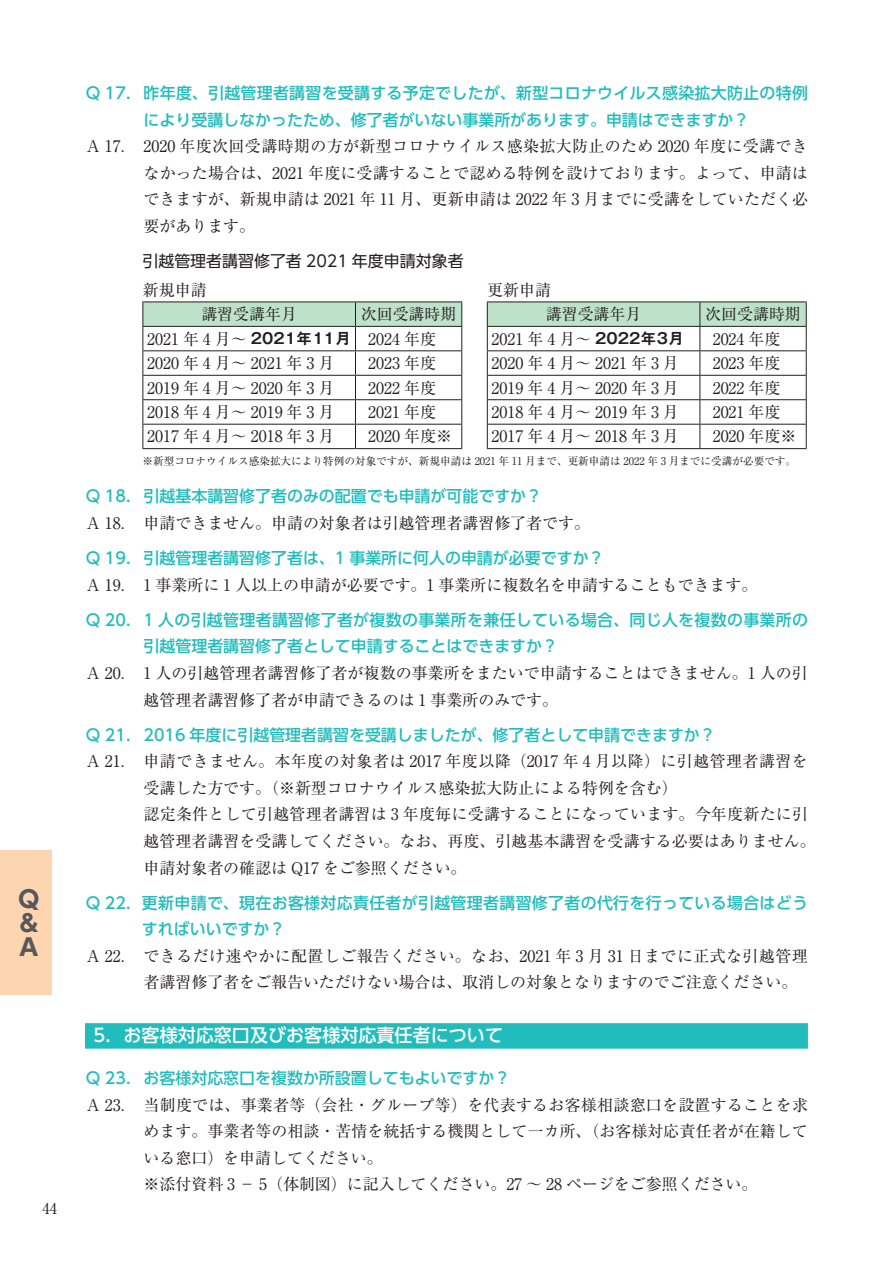
<style>
.page{position:relative;width:893px;height:1263px;background:#fff}
.page>*{position:absolute;margin:0;border:0;box-sizing:border-box;transform-origin:0 0}
.t1{font:700 23.4px/23.9px "UD Shin Go Pro";color:#57585a;text-align:justify}
.t2{font:500 18px "UD Shin Go Pro";color:#fff}
.t3{font:15.9px/26.5px "Ryumin Pro";color:#231f20}
.t4{font:500 15.9px/26.5px "UD Shin Go Pro";color:#21bdbd;text-align:center}
.t5{font:500 15.9px/26.5px "UD Shin Go Pro";letter-spacing:.02em;color:#21bdbd}
.t6{font:15.9px "UD Shin Go Pr 6";color:#231f20}
.t7{font:14.85px "Ryumin Pro";color:#231f20}
.t8{font:10.65px "Ryumin Pro";color:#231f20}
.s1{font-family:"Gothic MB101 Pro De";font-weight:700;font-size:14.85px}
</style>
<div class="page">
<div style="left:85px;top:1023px;width:723px;height:26px;background:#21bdbd"></div>
<hr style="left:142px;top:301px;width:213px;height:1px;background:#231f20">
<hr style="left:355px;top:301px;width:107px;height:1px;background:#231f20">
<hr style="left:487px;top:301px;width:213px;height:1px;background:#231f20">
<hr style="left:700px;top:301px;width:107px;height:1px;background:#231f20">
<svg style="left:142px;top:302px;width:665px;height:146px"></svg>
<hr style="left:142px;top:448px;width:213px;height:1px;background:#231f20">
<hr style="left:355px;top:448px;width:107px;height:1px;background:#231f20">
<hr style="left:487px;top:448px;width:213px;height:1px;background:#231f20">
<hr style="left:700px;top:448px;width:107px;height:1px;background:#231f20">
<div style="left:0;top:850px;width:51px;height:145px;background:#fdd5b0"></div>
<h1 class="t1" style="left:17px;top:886px;width:23px">Ｑ＆Ａ</h1>
<p class="t7" style="left:43px;top:1197px;width:16px">44</p>
<p class="t4" style="left:85px;top:79px;width:724px">Ｑ 17．昨年度、引越管理者講習を受講する予定でしたが、新型コロナウイルス感染拡大防止の特例により受講しなかったため、修了者がいない事業所があります。申請はできますか？</p>
<p class="t3" style="left:144px;top:132px;width:666px;text-align:justify;text-indent:-59px">Ａ 17． 2020 年度次回受講時期の方が新型コロナウイルス感染拡大防止のため 2020 年度に受講できなかった場合は、2021 年度に受講することで認める特例を設けております。よって、申請はできますが、新規申請は 2021 年 11 月、更新申請は 2022 年 3 月までに受講をしていただく必要があります。</p>
<p class="t6" style="left:142px;top:248px;width:323px">引越管理者講習修了者 2021 年度申請対象者</p>
<p class="t3" style="left:143px;top:275px;width:65px">新規申請</p>
<p class="t3" style="left:487px;top:275px;width:65px">更新申請</p>
<p class="t3" style="left:201px;top:300px;width:97px">講習受講年月</p>
<p class="t3" style="left:361px;top:300px;width:97px">次回受講時期</p>
<p class="t3" style="left:546px;top:300px;width:97px">講習受講年月</p>
<p class="t3" style="left:705px;top:300px;width:97px">次回受講時期</p>
<p class="t3" style="left:147px;top:324px;width:290px">2021 年 4 月～ <span class="s1">2021年11月</span> 2024 年度</p>
<p class="t3" style="left:492px;top:324px;width:194px">2021 年 4 月～ <span class="s1">2022年3月</span></p>
<p class="t3" style="left:713px;top:324px;width:69px">2024 年度</p>
<p class="t3" style="left:147px;top:349px;width:189px">2020 年 4 月～ 2021 年 3 月</p>
<p class="t3" style="left:368px;top:349px;width:69px">2023 年度</p>
<p class="t3" style="left:492px;top:349px;width:189px">2020 年 4 月～ 2021 年 3 月</p>
<p class="t3" style="left:713px;top:349px;width:69px">2023 年度</p>
<p class="t3" style="left:147px;top:373px;width:189px">2019 年 4 月～ 2020 年 3 月</p>
<p class="t3" style="left:368px;top:373px;width:69px">2022 年度</p>
<p class="t3" style="left:492px;top:373px;width:189px">2019 年 4 月～ 2020 年 3 月</p>
<p class="t3" style="left:713px;top:373px;width:69px">2022 年度</p>
<p class="t3" style="left:147px;top:398px;width:189px">2018 年 4 月～ 2019 年 3 月</p>
<p class="t3" style="left:368px;top:398px;width:69px">2021 年度</p>
<p class="t3" style="left:492px;top:398px;width:189px">2018 年 4 月～ 2019 年 3 月</p>
<p class="t3" style="left:713px;top:398px;width:69px">2021 年度</p>
<p class="t3" style="left:147px;top:422px;width:189px">2017 年 4 月～ 2018 年 3 月</p>
<p class="t3" style="left:368px;top:422px;width:85px">2020 年度※</p>
<p class="t3" style="left:492px;top:422px;width:189px">2017 年 4 月～ 2018 年 3 月</p>
<p class="t3" style="left:713px;top:422px;width:85px">2020 年度※</p>
<p class="t8" style="left:142px;top:453px;width:655px">※新型コロナウイルス感染拡大により特例の対象ですが、新規申請は 2021 年 11 月まで、更新申請は 2022 年 3 月までに受講が必要です。</p>
<p class="t4" style="left:85px;top:483px;width:459px">Ｑ 18．引越基本講習修了者のみの配置でも申請が可能ですか？</p>
<p class="t3" style="left:85px;top:509px;width:506px">Ａ 18．申請できません。申請の対象者は引越管理者講習修了者です。</p>
<p class="t4" style="left:85px;top:544px;width:521px">Ｑ 19．引越管理者講習修了者は、1 事業所に何人の申請が必要ですか？</p>
<p class="t3" style="left:85px;top:570px;width:674px">Ａ 19． 1 事業所に 1 人以上の申請が必要です。1 事業所に複数名を申請することもできます。</p>
<p class="t5" style="left:144px;top:606px;width:666px;text-indent:-59px">Ｑ 20．1 人の引越管理者講習修了者が複数の事業所を兼任している場合、同じ人を複数の事業所の引越管理者講習修了者として申請することはできますか？</p>
<p class="t3" style="left:144px;top:659px;width:666px;text-indent:-59px">Ａ 20． 1 人の引越管理者講習修了者が複数の事業所をまたいで申請することはできません。1 人の引越管理者講習修了者が申請できるのは 1 事業所のみです。</p>
<p class="t4" style="left:85px;top:721px;width:632px">Ｑ 21．2016 年度に引越管理者講習を受講しましたが、修了者として申請できますか？</p>
<p class="t3" style="left:144px;top:747px;width:674px;text-indent:-59px">Ａ 21．申請できません。本年度の対象者は 2017 年度以降（2017 年 4 月以降）に引越管理者講習を受講した方です。（※新型コロナウイルス感染拡大防止による特例を含む）<br>認定条件として引越管理者講習は 3 年度毎に受講することになっています。今年度新たに引越管理者講習を受講してください。なお、再度、引越基本講習を受講する必要はありません。申請対象者の確認は Q17 をご参照ください。</p>
<p class="t5" style="left:142px;top:889px;width:668px;text-indent:-57px">Ｑ 22．更新申請で、現在お客様対応責任者が引越管理者講習修了者の代行を行っている場合はどうすればいいですか？</p>
<p class="t3" style="left:144px;top:941px;width:666px;text-indent:-59px">Ａ 22．できるだけ速やかに配置しご報告ください。なお、2021 年 3 月 31 日までに正式な引越管理者講習修了者をご報告いただけない場合は、取消しの対象となりますのでご注意ください。</p>
<p class="t2" style="left:94px;top:1021px;width:411px">5．お客様対応窓口及びお客様対応責任者について</p>
<p class="t4" style="left:85px;top:1064px;width:427px">Ｑ 23．お客様対応窓口を複数か所設置してもよいですか？</p>
<p class="t3" style="left:144px;top:1090px;width:666px;text-indent:-59px">Ａ 23．当制度では、事業者等（会社・グループ等）を代表するお客様相談窓口を設置することを求めます。事業者等の相談・苦情を統括する機関として一カ所、（お客様対応責任者が在籍している窓口）を申請してください。<br>※添付資料 3 － 5（体制図）に記入してください。27 ～ 28 ページをご参照ください。</p>
</div>
